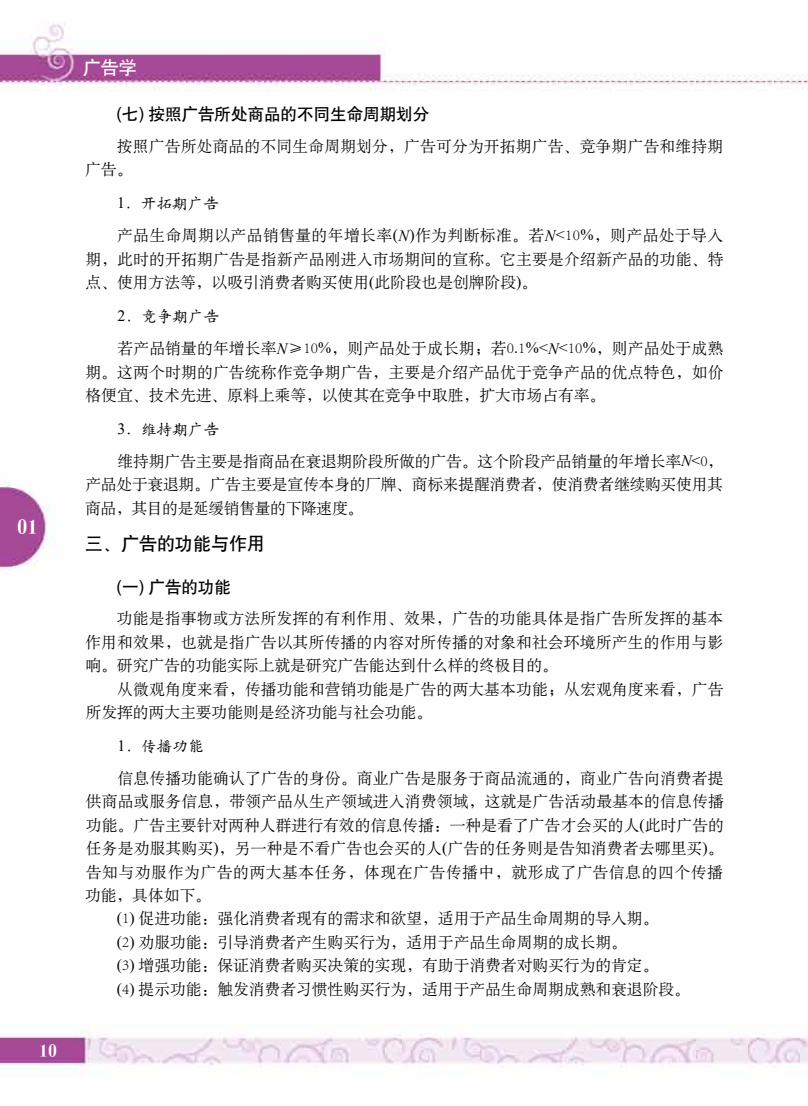
<style>
.page{position:relative;width:808px;height:1106px;background:#fff}
.page>*{position:absolute;margin:0;border:0;box-sizing:border-box;transform-origin:0 0}
.t1{font:21px "H Ya 4 gj";color:#fff}
.t2{font:18px "H Yb 1 gj";color:#000}
.t3{font:18px "H Yb 1 gj";color:#fff}
.t4{font:18px "H Ya 4 gj";color:#fff}
.t5{font:16.5px "H Yb 1 gj";color:#000}
.t6{font:15.75px/23.4px "H Ya 6 gj";letter-spacing:.005em;color:#000;text-align:justify}
.t7{font:15.75px "H Ya 6 gj";letter-spacing:.04em;color:#000}
.t8{font:15.75px "H Yc 1 gj";color:#000}
.s1{font-family:"Arial"}
.s2{font-family:"Times New Roman"}
.s3{font-family:"Times New Roman";font-style:italic}
.s4{font-family:"Adobe Song Std";font-weight:300}
.s5{font-family:"ST Zhongsong"}
</style>
<div class="page">
<img style="left:0;top:23px;width:808px;height:1049px">
<h1 class="t1" style="left:17px;top:516px;width:23px">01</h1>
<p class="t4" style="left:39px;top:1041px;width:20px">10</p>
<p class="t3" style="left:83px;top:58px;width:55px">广告学</p>
<p class="t5" style="left:117px;top:106px;width:314px"><span class="s1">(</span>七<span class="s1">)</span> 按照广告所处商品的不同生命周期划分</p>
<p class="t6" style="left:85px;top:134px;width:639px;text-indent:32px">按照广告所处商品的不同生命周期划分，广告可分为开拓期广告、竞争期广告和维持期广告。</p>
<p class="t8" style="left:117px;top:196px;width:104px"><span class="s2">1</span>．开拓期广告</p>
<p class="t6" style="left:85px;top:224px;width:639px;text-indent:32px">产品生命周期以产品销售量的年增长率<span class="s2">(</span><span class="s3">N</span><span class="s2">)</span>作为判断标准。若<span class="s3">N</span><span class="s2">&lt;</span><span class="s4">10</span><span class="s2">%</span>，则产品处于导入期，此时的开拓期广告是指新产品刚进入市场期间的宣称。它主要是介绍新产品的功能、特点、使用方法等，以吸引消费者购买使用<span class="s2">(</span>此阶段也是创牌阶段<span class="s2">)</span>。</p>
<p class="t8" style="left:117px;top:308px;width:104px"><span class="s2">2</span>．竞争期广告</p>
<p class="t6" style="left:85px;top:337px;width:639px;text-indent:32px">若产品销量的年增长率<span class="s3">N</span><span class="s5">≥</span><span class="s4">10</span><span class="s2">%</span>，则产品处于成长期；若<span class="s4">0</span><span class="s2">.</span><span class="s4">1</span><span class="s2">%&lt;</span><span class="s3">N</span><span class="s2">&lt;</span><span class="s4">10</span><span class="s2">%</span>，则产品处于成熟期。这两个时期的广告统称作竞争期广告，主要是介绍产品优于竞争产品的优点特色，如价格便宜、技术先进、原料上乘等，以使其在竞争中取胜，扩大市场占有率。</p>
<p class="t8" style="left:117px;top:421px;width:104px"><span class="s2">3</span>．维持期广告</p>
<p class="t6" style="left:85px;top:449px;width:640px;text-indent:32px">维持期广告主要是指商品在衰退期阶段所做的广告。这个阶段产品销量的年增长率<span class="s3">N</span><span class="s2">&lt;</span><span class="s4">0</span>，产品处于衰退期。广告主要是宣传本身的厂牌、商标来提醒消费者，使消费者继续购买使用其商品，其目的是延缓销售量的下降速度。</p>
<p class="t2" style="left:85px;top:535px;width:181px">三、广告的功能与作用</p>
<p class="t5" style="left:117px;top:578px;width:116px"><span class="s1">(</span>一<span class="s1">)</span> 广告的功能</p>
<p class="t6" style="left:85px;top:607px;width:639px;text-indent:32px">功能是指事物或方法所发挥的有利作用、效果，广告的功能具体是指广告所发挥的基本作用和效果，也就是指广告以其所传播的内容对所传播的对象和社会环境所产生的作用与影响。研究广告的功能实际上就是研究广告能达到什么样的终极目的。</p>
<p class="t6" style="left:86px;top:677px;width:639px;text-indent:32px">从微观角度来看，传播功能和营销功能是广告的两大基本功能；从宏观角度来看，广告所发挥的两大主要功能则是经济功能与社会功能。</p>
<p class="t8" style="left:117px;top:738px;width:88px"><span class="s2">1</span>．传播功能</p>
<p class="t6" style="left:117px;top:766px;width:608px">信息传播功能确认了广告的身份。商业广告是服务于商品流通的，商业广告向消费者提</p>
<p class="t6" style="left:86px;top:790px;width:639px">供商品或服务信息，带领产品从生产领域进入消费领域，这就是广告活动最基本的信息传播</p>
<p class="t6" style="left:86px;top:813px;width:639px">功能。广告主要针对两种人群进行有效的信息传播：一种是看了广告才会买的人<span class="s2">(</span>此时广告的</p>
<p class="t6" style="left:86px;top:836px;width:639px">任务是劝服其购买<span class="s2">)</span>，另一种是不看广告也会买的人<span class="s2">(</span>广告的任务则是告知消费者去哪里买<span class="s2">)</span>。</p>
<p class="t7" style="left:86px;top:864px;width:638px">告知与劝服作为广告的两大基本任务，体现在广告传播中，就形成了广告信息的四个传播</p>
<p class="t6" style="left:85px;top:883px;width:127px">功能，具体如下。</p>
<p class="t6" style="left:117px;top:907px;width:543px"><span class="s2">(</span><span class="s4">1</span><span class="s2">)</span> 促进功能：强化消费者现有的需求和欲望，适用于产品生命周期的导入期。</p>
<p class="t6" style="left:117px;top:930px;width:511px"><span class="s2">(</span><span class="s4">2</span><span class="s2">)</span> 劝服功能：引导消费者产生购买行为，适用于产品生命周期的成长期。</p>
<p class="t6" style="left:117px;top:953px;width:543px"><span class="s2">(</span><span class="s4">3</span><span class="s2">)</span> 增强功能：保证消费者购买决策的实现，有助于消费者对购买行为的肯定。</p>
<p class="t6" style="left:117px;top:977px;width:574px"><span class="s2">(</span><span class="s4">4</span><span class="s2">)</span> 提示功能：触发消费者习惯性购买行为，适用于产品生命周期成熟和衰退阶段。</p>
</div>
